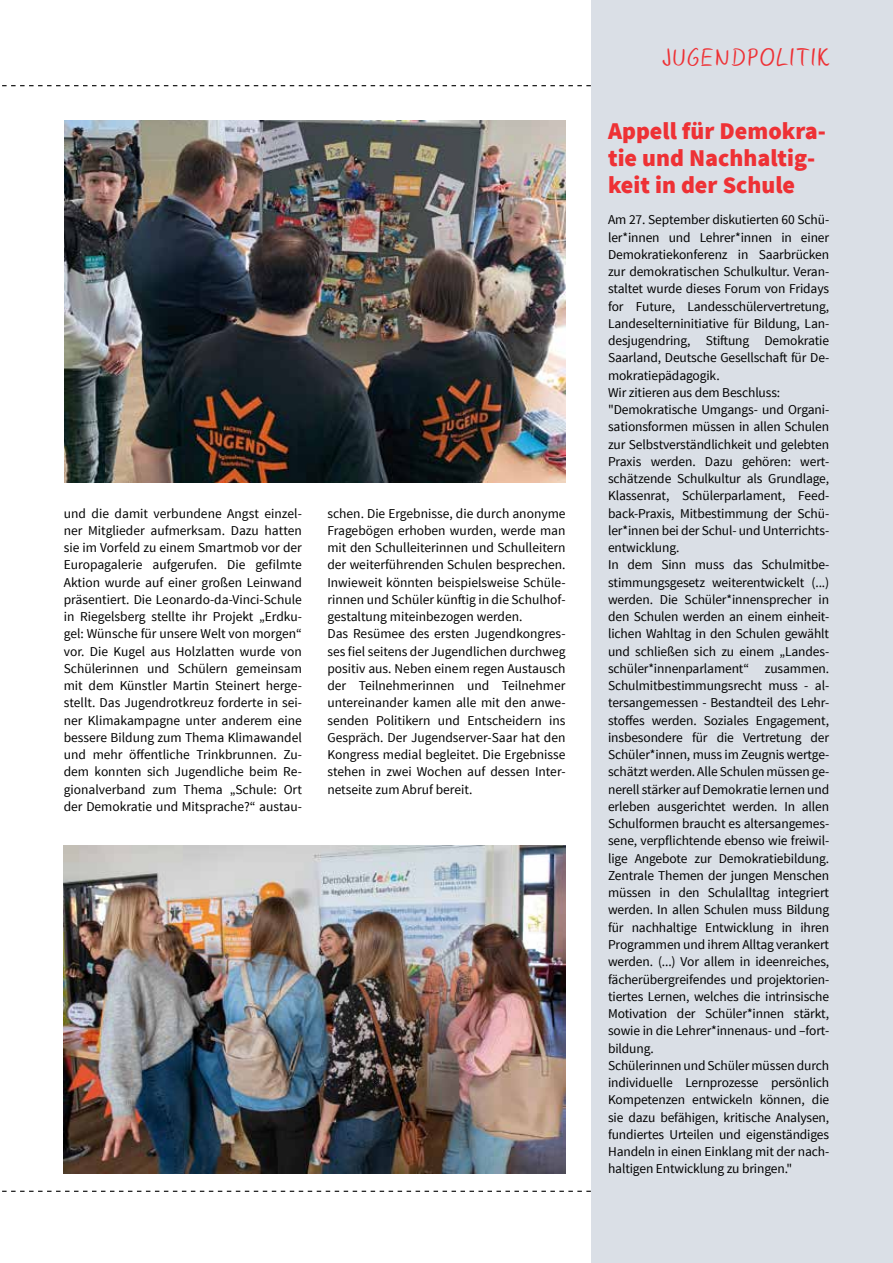
<style>
.page{position:relative;width:893px;height:1263px;background:#fff}
.page>*{position:absolute;margin:0;border:0;box-sizing:border-box;transform-origin:0 0}
.t1{font:25.5px "Gunny Rewritten";letter-spacing:.07em;color:#ee3135}
.t2{font:900 24px/27px "Source Sans Pro";color:#ee3135}
.t3{font:13.5px/17.2px "Source Sans Pro";letter-spacing:-.01em;color:#000}
</style>
<div class="page">
<svg style="left:2px;top:85px;width:589px;height:1px"></svg>
<svg style="left:2px;top:1191px;width:589px;height:1px"></svg>
<div style="left:591px;top:0;width:302px;height:1263px;background:#dadfe6"></div>
<img style="left:64px;top:120px;width:502px;height:362px">
<img style="left:64px;top:845px;width:502px;height:328px">
<p class="t3" style="left:64px;top:505px;width:240px;text-align:justify">und die damit verbundene Angst einzel&shy;ner Mitglieder aufmerksam. Dazu hatten sie im Vorfeld zu einem Smartmob vor der Europagalerie aufgerufen. Die gefilmte Aktion wurde auf einer großen Leinwand präsentiert. Die Leonardo-da-Vinci-Schule in Riegelsberg stellte ihr Projekt „Erdku&shy;gel: Wünsche für unsere Welt von morgen“ vor. Die Kugel aus Holzlatten wurde von Schülerinnen und Schülern gemeinsam mit dem Künstler Martin Steinert herge&shy;stellt. Das Jugendrotkreuz forderte in sei&shy;ner Klimakampagne unter anderem eine bessere Bildung zum Thema Klimawandel und mehr öffentliche Trinkbrunnen. Zu&shy;dem konnten sich Jugendliche beim Re&shy;gionalverband zum Thema „Schule: Ort der Demokratie und Mitsprache?“ austau-</p>
<p class="t3" style="left:327px;top:505px;width:240px">schen. Die Ergebnisse, die durch anonyme Fragebögen erhoben wurden, werde man mit den Schulleiterinnen und Schulleitern der weiterführenden Schulen besprechen.<br>Inwieweit könnten beispielsweise Schüle&shy;rinnen und Schüler künftig in die Schulhof&shy;gestaltung miteinbezogen werden.<br>Das Resümee des ersten Jugendkongres&shy;ses fiel seitens der Jugendlichen durchweg positiv aus. Neben einem regen Austausch der Teilnehmerinnen und Teilnehmer untereinander kamen alle mit den anwe&shy;senden Politikern und Entscheidern ins Gespräch. Der Jugendserver-Saar hat den Kongress medial begleitet. Die Ergebnisse stehen in zwei Wochen auf dessen Inter&shy;netseite zum Abruf bereit.</p>
<p class="t1" style="left:662px;top:42px;width:169px">JUGENDPOLITIK</p>
<p class="t2" style="left:608px;top:118px;width:219px">Appell für Demokra&shy;tie und Nachhaltig&shy;keit in der Schule</p>
<p class="t3" style="left:608px;top:211px;width:223px">Am 27. September diskutierten 60 Schü&shy;ler*innen und Lehrer*innen in einer Demokratiekonferenz in Saarbrücken zur demokratischen Schulkultur. Veran&shy;staltet wurde dieses Forum von Fridays for Future, Landesschülervertretung, Landeselterninitiative für Bildung, Lan&shy;desjugendring, Stiftung Demokratie Saarland, Deutsche Gesellschaft für De&shy;mokratiepädagogik.<br>Wir zitieren aus dem Beschluss: "Demokratische Umgangs- und Organi&shy;sationsformen müssen in allen Schulen zur Selbstverständlichkeit und gelebten Praxis werden. Dazu gehören: wert&shy;schätzende Schulkultur als Grundlage, Klassenrat, Schülerparlament, Feed&shy;back-Praxis, Mitbestimmung der Schü&shy;ler*innen bei der Schul- und Unterrichts&shy;entwicklung.<br>In dem Sinn muss das Schulmitbe&shy;stimmungsgesetz weiterentwickelt (...) werden. Die Schüler*innensprecher in den Schulen werden an einem einheit&shy;lichen Wahltag in den Schulen gewählt und schließen sich zu einem „Landes&shy;schüler*innenparlament“ zusammen.<br>Schulmitbestimmungsrecht muss - al&shy;tersangemessen - Bestandteil des Lehr&shy;stoffes werden. Soziales Engagement, insbesondere für die Vertretung der Schüler*innen, muss im Zeugnis wertge&shy;schätzt werden. Alle Schulen müssen ge&shy;nerell stärker auf Demokratie lernen und erleben ausgerichtet werden. In allen Schulformen braucht es altersangemes&shy;sene, verpflichtende ebenso wie freiwil&shy;lige Angebote zur Demokratiebildung.<br>Zentrale Themen der jungen Menschen müssen in den Schulalltag integriert werden. In allen Schulen muss Bildung für nachhaltige Entwicklung in ihren Programmen und ihrem Alltag verankert werden. (...) Vor allem in ideenreiches, fächerübergreifendes und projektorien&shy;tiertes Lernen, welches die intrinsische Motivation der Schüler*innen stärkt, sowie in die Lehrer*innenaus- und –fort&shy;bildung.<br>Schülerinnen und Schüler müssen durch individuelle Lernprozesse persönlich Kompetenzen entwickeln können, die sie dazu befähigen, kritische Analysen, fundiertes Urteilen und eigenständiges Handeln in einen Einklang mit der nach&shy;haltigen Entwicklung zu bringen."</p>
</div>
